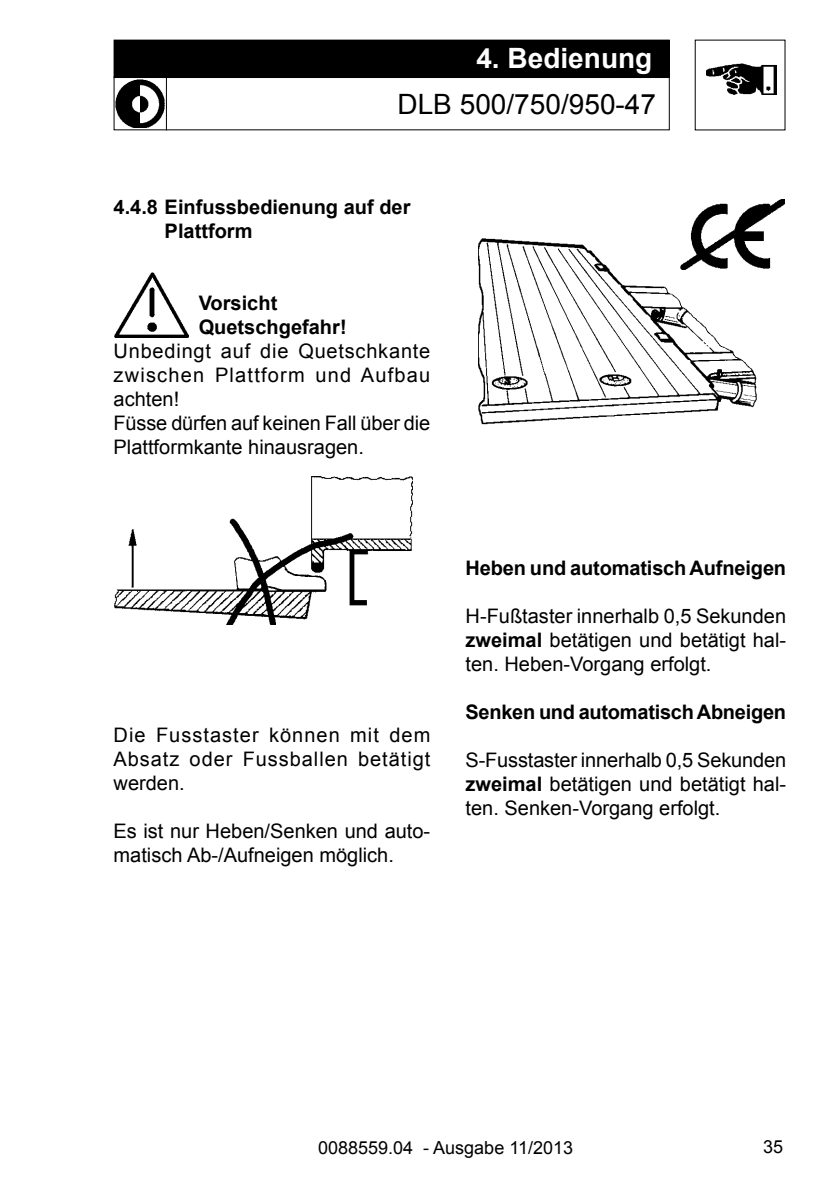
<style>
.page{position:relative;width:840px;height:1191px;background:#fff}
.page>*{position:absolute;margin:0;border:0;box-sizing:border-box;transform-origin:0 0}
.t1{font:28px "Arial";color:#000}
.t2{font:700 28px "Arial";color:#fff}
.t3{font:20px/24px "Arial";color:#000;text-align:justify}
.t4{font:700 20px/24px "Arial";letter-spacing:-.01em;color:#000}
.t5{font:18px "Arial";color:#000}
.s1{font-weight:700}
</style>
<div class="page">
<img style="left:691px;top:200px;width:93px;height:39px">
<img style="left:478px;top:239px;width:293px;height:186px">
<img style="left:114px;top:273px;width:74px;height:65px">
<img style="left:114px;top:476px;width:298px;height:148px">
<img style="left:706px;top:64px;width:70px;height:31px">
<div style="left:114px;top:40px;width:555px;height:38px;background:#000"></div>
<div style="left:113px;top:76px;width:556px;height:54px;border:1px solid #000"></div>
<hr style="left:166px;top:77px;width:1px;height:53px;background:#000">
<img style="left:116px;top:80px;width:48px;height:48px">
<h1 class="t2" style="left:476px;top:39px;width:177px">4. Bedienung</h1>
<h1 class="t1" style="left:397px;top:86px;width:260px">DLB 500/750/950-47</h1>
<p class="t4" style="left:164px;top:195px;width:247px;text-indent:-51px">4.4.8 Einfussbedienung auf der<br>Plattform</p>
<p class="t4" style="left:198px;top:291px;width:149px">Vorsicht<br>Quetschgefahr!</p>
<p class="t3" style="left:113px;top:339px;width:318px;text-align:left">Unbedingt auf die Quetschkante zwischen Plattform und Aufbau achten!<br>Füsse dürfen auf keinen Fall über die<br>Plattformkante hinausragen.</p>
<p class="t3" style="left:113px;top:723px;width:318px">Die Fusstaster können mit dem Absatz oder Fussballen betätigt werden.</p>
<p class="t3" style="left:113px;top:819px;width:318px">Es ist nur Heben/Senken und auto&shy;matisch Ab-/Aufneigen möglich.</p>
<p class="t4" style="left:465px;top:556px;width:322px">Heben und automatisch Aufneigen</p>
<p class="t3" style="left:465px;top:604px;width:322px">H-Fußtaster innerhalb 0,5 Sekunden <span class="s1">zweimal</span> betätigen und betätigt hal&shy;ten. Heben-Vorgang erfolgt.</p>
<p class="t4" style="left:465px;top:700px;width:322px">Senken und automatisch Abneigen</p>
<p class="t3" style="left:465px;top:748px;width:322px">S-Fusstaster innerhalb 0,5 Sekunden <span class="s1">zweimal</span> betätigen und betätigt hal&shy;ten. Senken-Vorgang erfolgt.</p>
<p class="t5" style="left:318px;top:1135px;width:256px">0088559.04 - Ausgabe 11/2013</p>
<p class="t5" style="left:762px;top:1135px;width:22px">35</p>
</div>
